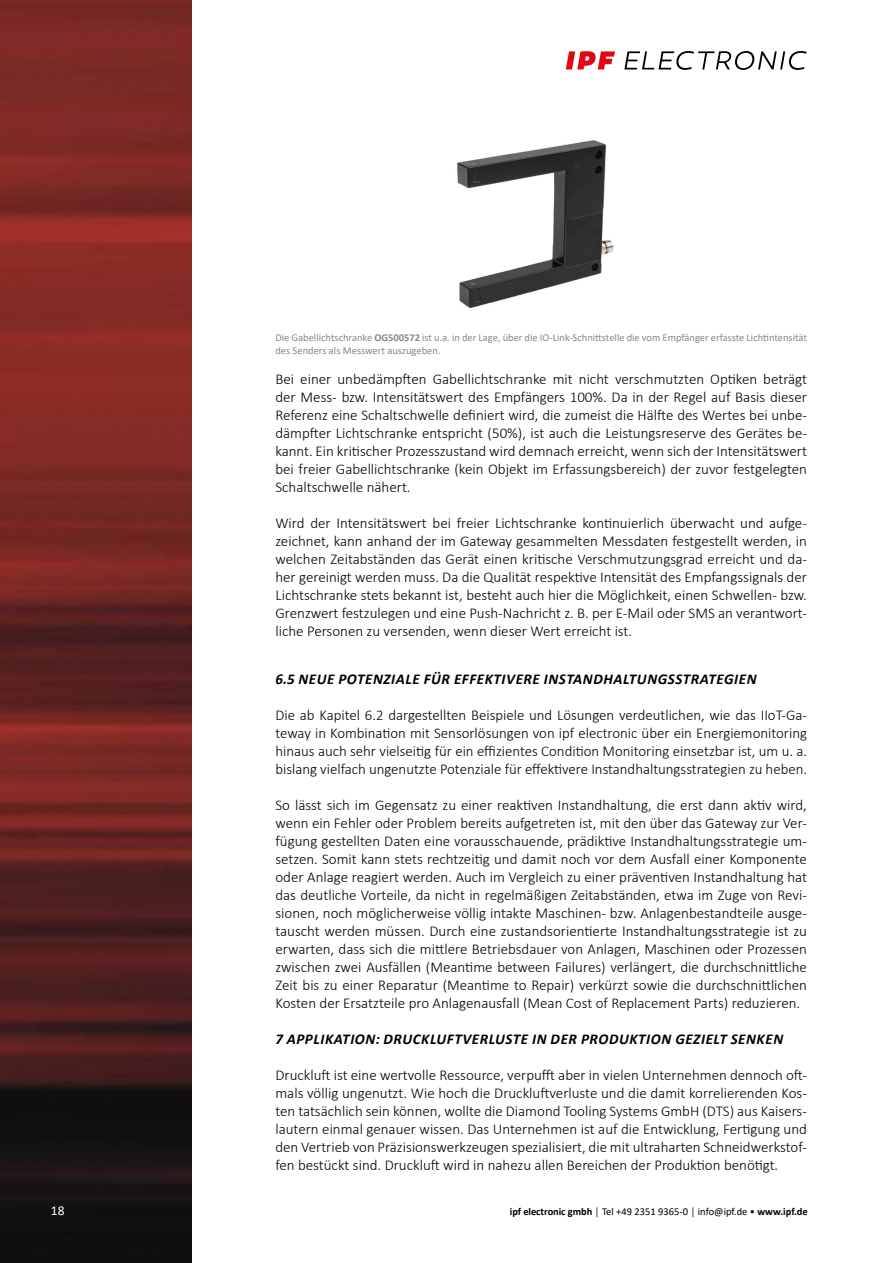
<style>
.page{position:relative;width:893px;height:1263px;background:#fff}
.page>*{position:absolute;margin:0;border:0;box-sizing:border-box;transform-origin:0 0}
.t1{font:300 15px/18px "Calibri";color:#000;text-align:justify}
.t2{font:italic 700 15px "Calibri";letter-spacing:.04em;color:#000}
.t3{font:13.5px "Calibri";color:#fff}
.t4{font:10.5px/12.6px "Calibri";color:#878787}
.t5{font:10.5px "Calibri";color:#000}
.s1{font-weight:700}
</style>
<div class="page">
<img style="left:0;top:0;width:191px;height:1263px">
<svg style="left:624px;top:51px;width:183px;height:19px"></svg>
<svg style="left:566px;top:51px;width:49px;height:18px"></svg>
<img style="left:457px;top:140px;width:157px;height:168px">
<p class="t4" style="left:275px;top:331px;width:533px">Die Gabellichtschranke <span class="s1">OG500572</span> ist u.a. in der Lage, über die IO-Link-Schnittstelle die vom Empfänger erfasste Lichtintensität des Senders als Messwert auszugeben.</p>
<p class="t1" style="left:275px;top:370px;width:533px">Bei einer unbedämpften Gabellichtschranke mit nicht verschmutzten Optiken beträgt der Mess- bzw. Intensitätswert des Empfängers 100%. Da in der Regel auf Basis dieser Referenz eine Schaltschwelle definiert wird, die zumeist die Hälfte des Wertes bei unbe&shy;dämpfter Lichtschranke entspricht (50%), ist auch die Leistungsreserve des Gerätes be&shy;kannt. Ein kritischer Prozesszustand wird demnach erreicht, wenn sich der Intensitätswert bei freier Gabellichtschranke (kein Objekt im Erfassungsbereich) der zuvor festgelegten Schaltschwelle nähert.</p>
<p class="t1" style="left:275px;top:514px;width:533px">Wird der Intensitätswert bei freier Lichtschranke kontinuierlich überwacht und aufge&shy;zeichnet, kann anhand der im Gateway gesammelten Messdaten festgestellt werden, in welchen Zeitabständen das Gerät einen kritische Verschmutzungsgrad erreicht und da&shy;her gereinigt werden muss. Da die Qualität respektive Intensität des Empfangssignals der Lichtschranke stets bekannt ist, besteht auch hier die Möglichkeit, einen Schwellen- bzw.<br>Grenzwert festzulegen und eine Push-Nachricht z. B. per E-Mail oder SMS an verantwort&shy;liche Personen zu versenden, wenn dieser Wert erreicht ist.</p>
<p class="t2" style="left:275px;top:668px;width:483px">6.5 NEUE POTENZIALE FÜR EFFEKTIVERE INSTANDHALTUNGSSTRATEGIEN</p>
<p class="t1" style="left:275px;top:706px;width:533px">Die ab Kapitel 6.2 dargestellten Beispiele und Lösungen verdeutlichen, wie das IIoT-Ga&shy;teway in Kombination mit Sensorlösungen von ipf electronic über ein Energiemonitoring hinaus auch sehr vielseitig für ein effizientes Condition Monitoring einsetzbar ist, um u. a. bislang vielfach ungenutzte Potenziale für effektivere Instandhaltungsstrategien zu heben.</p>
<p class="t1" style="left:275px;top:796px;width:533px">So lässt sich im Gegensatz zu einer reaktiven Instandhaltung, die erst dann aktiv wird, wenn ein Fehler oder Problem bereits aufgetreten ist, mit den über das Gateway zur Ver&shy;fügung gestellten Daten eine vorausschauende, prädiktive Instandhaltungsstrategie um&shy;setzen. Somit kann stets rechtzeitig und damit noch vor dem Ausfall einer Komponente oder Anlage reagiert werden. Auch im Vergleich zu einer präventiven Instandhaltung hat das deutliche Vorteile, da nicht in regelmäßigen Zeitabständen, etwa im Zuge von Revi&shy;sionen, noch möglicherweise völlig intakte Maschinen- bzw. Anlagenbestandteile ausge&shy;tauscht werden müssen. Durch eine zustandsorientierte Instandhaltungsstrategie ist zu erwarten, dass sich die mittlere Betriebsdauer von Anlagen, Maschinen oder Prozessen zwischen zwei Ausfällen (Meantime between Failures) verlängert, die durchschnittliche Zeit bis zu einer Reparatur (Meantime to Repair) verkürzt sowie die durchschnittlichen Kosten der Ersatzteile pro Anlagenausfall (Mean Cost of Replacement Parts) reduzieren.</p>
<p class="t2" style="left:275px;top:1028px;width:509px">7 APPLIKATION: DRUCKLUFTVERLUSTE IN DER PRODUKTION GEZIELT SENKEN</p>
<p class="t1" style="left:275px;top:1066px;width:533px">Druckluft ist eine wertvolle Ressource, verpufft aber in vielen Unternehmen dennoch oft&shy;mals völlig ungenutzt. Wie hoch die Druckluftverluste und die damit korrelierenden Kos&shy;ten tatsächlich sein können, wollte die Diamond Tooling Systems GmbH (DTS) aus Kaisers&shy;lautern einmal genauer wissen. Das Unternehmen ist auf die Entwicklung, Fertigung und den Vertrieb von Präzisionswerkzeugen spezialisiert, die mit ultraharten Schneidwerkstof&shy;fen bestückt sind. Druckluft wird in nahezu allen Bereichen der Produktion benötigt.</p>
<p class="t3" style="left:51px;top:1201px;width:15px">18</p>
<p class="t5" style="left:510px;top:1204px;width:299px"><span class="s1">ipf electronic gmbh</span> │ Tel +49 2351 9365-0 │ info@ipf.de • <span class="s1">www.ipf.de</span></p>
</div>
